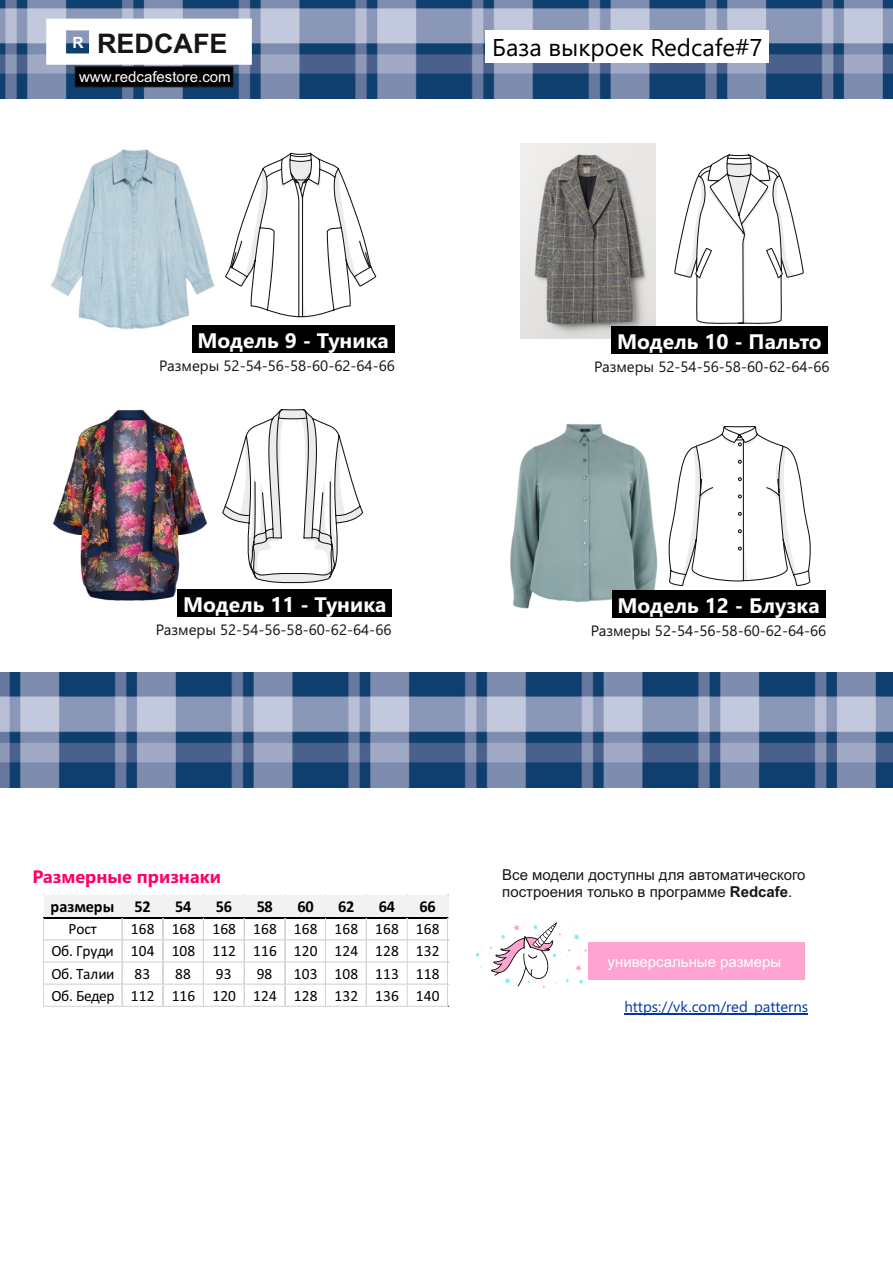
<style>
.page{position:relative;width:893px;height:1263px;background:#fff}
.page>*{position:absolute;margin:0;border:0;box-sizing:border-box;transform-origin:0 0}
.t1{font:700 27px "Arial";color:#151616}
.t2{font:24.3px "Segoe UI";color:#000}
.t3{font:700 21px "Segoe UI";color:#fff}
.t4{font:700 18px "Segoe UI";color:#f06}
.t5{font:700 16.65px "Calibri";letter-spacing:-.015em;color:#000}
.t6{font:15.75px/22.2px "Calibri";letter-spacing:.01em;color:#000;text-align:justify}
.t7{font:700 15.6px "Arial";color:#fff}
.t8{font:15px "Segoe UI";color:#151616}
.t9{font:15px/16.8px "Arial";color:#151616}
.t10{font:15px "Arial";color:#fff}
.t11{font:15px "Segoe UI";color:#0038ac}
.s1{font-weight:700}
</style>
<div class="page">
<img style="left:0;top:0;width:893px;height:99px">
<hr style="left:624px;top:1013px;width:184px;height:1px;background:#0038ac">
<img style="left:521px;top:144px;width:135px;height:194px">
<img style="left:53px;top:409px;width:155px;height:192px">
<img style="left:510px;top:424px;width:148px;height:185px">
<img style="left:51px;top:149px;width:164px;height:181px">
<div style="left:589px;top:942px;width:216px;height:37px;background:#ffa4d0"></div>
<svg style="left:489px;top:922px;width:98px;height:66px"></svg>
<svg style="left:46px;top:19px;width:206px;height:69px"></svg>
<div style="left:79px;top:68px;width:151px;height:17px;background:#000"></div>
<div style="left:486px;top:30px;width:283px;height:32px;background:#fff"></div>
<img style="left:0;top:673px;width:893px;height:114px">
<div style="left:192px;top:325px;width:202px;height:28px;background:#000"></div>
<div style="left:611px;top:326px;width:217px;height:28px;background:#000"></div>
<svg style="left:225px;top:152px;width:152px;height:166px"></svg>
<svg style="left:673px;top:0;width:131px;height:788px"></svg>
<div style="left:177px;top:589px;width:215px;height:28px;background:#000"></div>
<div style="left:612px;top:590px;width:213px;height:28px;background:#000"></div>
<svg style="left:222px;top:409px;width:142px;height:175px"></svg>
<svg style="left:668px;top:425px;width:143px;height:162px"></svg>
<div style="left:44px;top:895px;width:404px;height:23px;background:#f2f2f2"></div>
<hr style="left:43px;top:917px;width:405px;height:1px;background:#000">
<hr style="left:43px;top:940px;width:405px;height:1px;background:#f2f2f2">
<hr style="left:43px;top:939px;width:405px;height:1px;background:#d4d4d4">
<hr style="left:43px;top:962px;width:405px;height:1px;background:#d4d4d4">
<hr style="left:43px;top:984px;width:405px;height:1px;background:#d4d4d4">
<svg style="left:43px;top:918px;width:1px;height:88px"></svg>
<svg style="left:122px;top:918px;width:1px;height:88px"></svg>
<svg style="left:162px;top:918px;width:2px;height:88px"></svg>
<svg style="left:203px;top:918px;width:1px;height:88px"></svg>
<svg style="left:244px;top:918px;width:1px;height:88px"></svg>
<svg style="left:284px;top:918px;width:2px;height:88px"></svg>
<svg style="left:325px;top:918px;width:1px;height:88px"></svg>
<svg style="left:366px;top:918px;width:1px;height:88px"></svg>
<svg style="left:406px;top:918px;width:2px;height:88px"></svg>
<hr style="left:43px;top:1006px;width:405px;height:1px;background:#d4d4d4">
<svg style="left:447px;top:917px;width:2px;height:90px"></svg>
<h1 class="t1" style="left:97px;top:33px;width:132px">REDCAFE</h1>
<p class="t10" style="left:79px;top:71px;width:153px">www.redcafestore.com</p>
<p class="t7" style="left:72px;top:37px;width:13px">R</p>
<h2 class="t2" style="left:492px;top:39px;width:272px">База выкроек Redcafe#7</h2>
<h3 class="t3" style="left:197px;top:332px;width:193px">Модель 9 - Туника</h3>
<p class="t8" style="left:159px;top:360px;width:237px">Размеры 52-54-56-58-60-62-64-66</p>
<h3 class="t3" style="left:183px;top:596px;width:205px">Модель 11 - Туника</h3>
<p class="t8" style="left:156px;top:624px;width:237px">Размеры 52-54-56-58-60-62-64-66</p>
<h3 class="t3" style="left:617px;top:334px;width:206px">Модель 10 - Пальто</h3>
<p class="t8" style="left:594px;top:361px;width:237px">Размеры 52-54-56-58-60-62-64-66</p>
<h3 class="t3" style="left:617px;top:598px;width:204px">Модель 12 - Блузка</h3>
<p class="t8" style="left:591px;top:625px;width:237px">Размеры 52-54-56-58-60-62-64-66</p>
<p class="t4" style="left:33px;top:869px;width:190px">Размерные признаки</p>
<p class="t5" style="left:50px;top:899px;width:102px">размеры 52</p>
<p class="t5" style="left:175px;top:899px;width:18px">54</p>
<p class="t5" style="left:216px;top:899px;width:18px">56</p>
<p class="t5" style="left:257px;top:899px;width:18px">58</p>
<p class="t5" style="left:297px;top:899px;width:18px">60</p>
<p class="t5" style="left:338px;top:899px;width:18px">62</p>
<p class="t5" style="left:379px;top:899px;width:18px">64</p>
<p class="t5" style="left:419px;top:899px;width:18px">66</p>
<p class="t6" style="left:69px;top:919px;width:30px">Рост</p>
<p class="t6" style="left:51px;top:919px;width:390px;text-indent:80px">168 168 168 168 168 168 168 168<br>Об. Груди 104 108 112 116 120 124 128 132<br>Об. Талии</p>
<p class="t6" style="left:51px;top:963px;width:390px;text-align:right">103 108 113 118<br>Об. Бедер 112 116 120 124 128 132 136 140</p>
<p class="t6" style="left:135px;top:963px;width:17px">83</p>
<p class="t6" style="left:175px;top:963px;width:17px">88</p>
<p class="t6" style="left:216px;top:963px;width:17px">93</p>
<p class="t6" style="left:257px;top:963px;width:17px">98</p>
<p class="t9" style="left:502px;top:868px;width:305px">Все модели доступны для автоматического построения только в программе <span class="s1">Redcafe</span>.</p>
<p class="t10" style="left:608px;top:956px;width:175px">универсальные размеры</p>
<p class="t11" style="left:624px;top:1001px;width:185px">https://vk.com/red_patterns</p>
</div>
